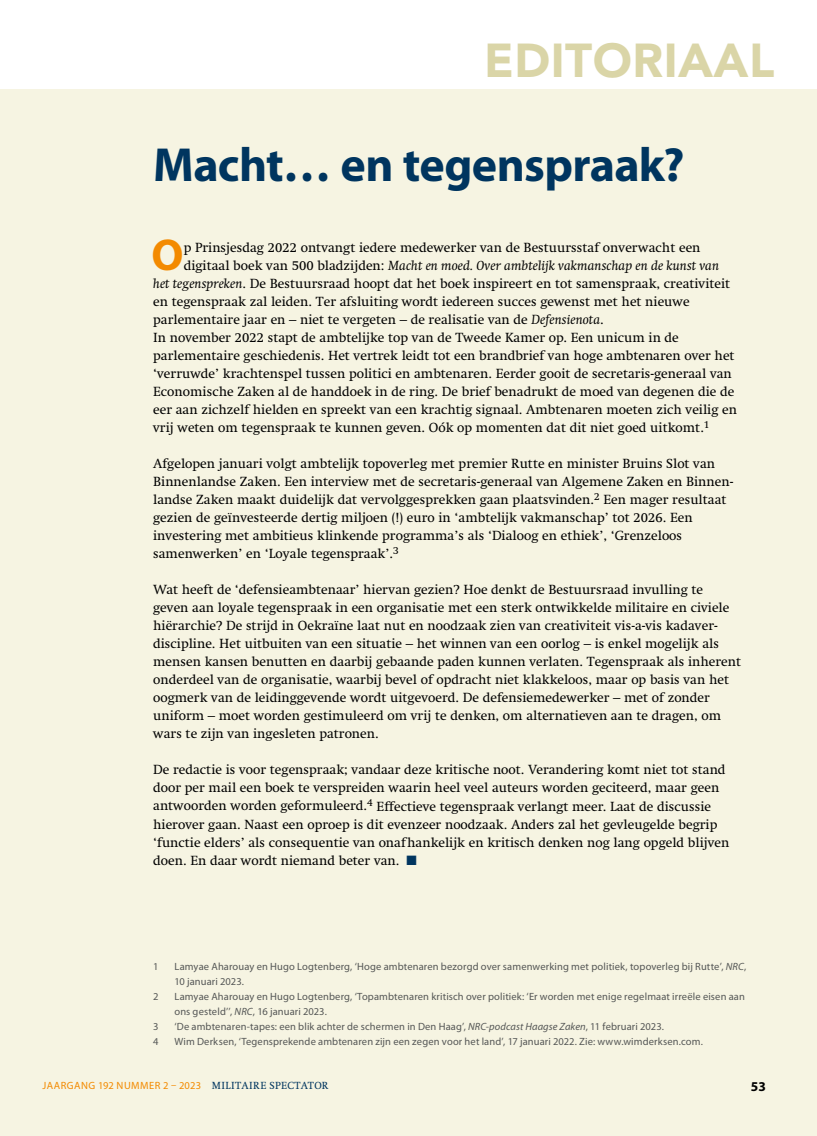
<style>
.page{position:relative;width:817px;height:1136px;background:#fff}
.page>*{position:absolute;margin:0;border:0;box-sizing:border-box;transform-origin:0 0}
.t1{font:700 48px "Myriad Pro";letter-spacing:-.015em;color:#00355f}
.t2{font:900 47.25px "Avenir LT Std";letter-spacing:.01em;color:#dad5a7}
.t3{font:700 44.7px "Myriad Pro";color:#f38a00}
.t4{font:13.5px/18px "Swift LT Std";color:#000}
.t5{font:italic 13.5px "Swift LT Std";color:#000}
.t6{font:700 13.5px "Myriad Pro";color:#000}
.t7{font:10.5px/15px "Myriad Pro";letter-spacing:.015em;color:#555756}
.t8{font:10.5px "Myriad Pro";letter-spacing:.045em;color:#f38a00}
.s1{font-style:normal}
.s2{font-style:italic}
.s3{color:#00355f}
.s4{font-family:"Swift LT Std";color:#00355f}
</style>
<div class="page">
<div style="left:0;top:90px;width:816px;height:1045px;background:#f6f4e2"></div>
<h2 class="t2" style="left:484px;top:32px;width:292px">EDITORIAAL</h2>
<h1 class="t1" style="left:153px;top:133px;width:533px">Macht… en tegenspraak?</h1>
<h3 class="t3" style="left:152px;top:226px;width:34px">O</h3>
<p class="t4" style="left:184px;top:239px;width:518px">p Prinsjesdag 2022 ontvangt iedere medewerker van de Bestuursstaf onverwacht een</p>
<p class="t5" style="left:184px;top:258px;width:537px"><span class="s1">digitaal boek van 500 bladzijden:</span> Macht en moed. Over ambtelijk vakmanschap en de kunst van</p>
<p class="t4" style="left:153px;top:275px;width:578px"><span class="s2">het tegenspreken</span>. De Bestuursraad hoopt dat het boek inspireert en tot samenspraak, creativiteit</p>
<p class="t4" style="left:153px;top:293px;width:538px">en tegenspraak zal leiden. Ter afsluiting wordt iedereen succes gewenst met het nieuwe</p>
<p class="t4" style="left:153px;top:311px;width:452px">parlementaire jaar en – niet te vergeten – de realisatie van de <span class="s2">Defensienota</span>.</p>
<p class="t4" style="left:153px;top:329px;width:527px">In november 2022 stapt de ambtelijke top van de Tweede Kamer op. Een unicum in de</p>
<p class="t4" style="left:153px;top:347px;width:583px">parlementaire geschiedenis. Het vertrek leidt tot een brandbrief van hoge ambtenaren over het</p>
<p class="t4" style="left:153px;top:365px;width:580px">‘verruwde’ krachtenspel tussen politici en ambtenaren. Eerder gooit de secretaris-generaal van</p>
<p class="t4" style="left:153px;top:383px;width:582px">Economische Zaken al de handdoek in de ring. De brief benadrukt de moed van degenen die de</p>
<p class="t4" style="left:153px;top:401px;width:585px">eer aan zichzelf hielden en spreekt van een krachtig signaal. Ambtenaren moeten zich veilig en</p>
<p class="t4" style="left:153px;top:419px;width:558px">vrij weten om tegenspraak te kunnen geven. Oók op momenten dat dit niet goed uitkomt.<sup>1</sup></p>
<p class="t4" style="left:153px;top:455px;width:581px">Afgelopen januari volgt ambtelijk topoverleg met premier Rutte en minister Bruins Slot van Binnenlandse Zaken. Een interview met de secretaris-generaal van Algemene Zaken en Binnen&shy;landse Zaken maakt duidelijk dat vervolggesprekken gaan plaatsvinden.<sup>2</sup> Een mager resultaat gezien de geïnvesteerde dertig miljoen (!) euro in ‘ambtelijk vakmanschap’ tot 2026. Een investering met ambitieus klinkende programma’s als ‘Dialoog en ethiek’, ‘Grenzeloos samenwerken’ en ‘Loyale tegenspraak’.<sup>3</sup></p>
<p class="t4" style="left:153px;top:581px;width:589px">Wat heeft de ‘defensieambtenaar’ hiervan gezien? Hoe denkt de Bestuursraad invulling te geven aan loyale tegenspraak in een organisatie met een sterk ontwikkelde militaire en civiele hiërarchie? De strijd in Oekraïne laat nut en noodzaak zien van creativiteit vis-a-vis kadaver&shy;discipline. Het uitbuiten van een situatie – het winnen van een oorlog – is enkel mogelijk als mensen kansen benutten en daarbij gebaande paden kunnen verlaten. Tegenspraak als inherent onderdeel van de organisatie, waarbij bevel of opdracht niet klakkeloos, maar op basis van het oogmerk van de leidinggevende wordt uitgevoerd. De defensiemedewerker – met of zonder uniform – moet worden gestimuleerd om vrij te denken, om alternatieven aan te dragen, om wars te zijn van ingesleten patronen.</p>
<p class="t4" style="left:153px;top:761px;width:577px">De redactie is voor tegenspraak; vandaar deze kritische noot. Verandering komt niet tot stand door per mail een boek te verspreiden waarin heel veel auteurs worden geciteerd, maar geen antwoorden worden geformuleerd.<sup>4</sup> Effectieve tegenspraak verlangt meer. Laat de discussie hierover gaan. Naast een oproep is dit evenzeer noodzaak. Anders zal het gevleugelde begrip ‘functie elders’ als consequentie van onafhankelijk en kritisch denken nog lang opgeld blijven doen. En daar wordt niemand beter van. <span class="s3">■</span></p>
<p class="t7" style="left:153px;top:958px;width:7px">1</p>
<p class="t7" style="left:174px;top:958px;width:573px">Lamyae Aharouay en Hugo Logtenberg, ‘Hoge ambtenaren bezorgd over samenwerking met politiek, topoverleg bij Rutte’, <span class="s2">NRC</span>,<br>10 januari 2023.</p>
<p class="t7" style="left:153px;top:988px;width:7px">2</p>
<p class="t7" style="left:174px;top:988px;width:572px">Lamyae Aharouay en Hugo Logtenberg, ‘Topambtenaren kritisch over politiek: ‘Er worden met enige regelmaat irreële eisen aan ons gesteld’’, <span class="s2">NRC</span>, 16 januari 2023.</p>
<p class="t7" style="left:153px;top:1018px;width:7px">3</p>
<p class="t7" style="left:174px;top:1018px;width:491px">‘De ambtenaren-tapes: een blik achter de schermen in Den Haag’, <span class="s2">NRC-podcast Haagse Zaken</span>, 11 februari 2023.</p>
<p class="t7" style="left:153px;top:1033px;width:7px">4</p>
<p class="t7" style="left:174px;top:1033px;width:530px">Wim Derksen, ‘Tegensprekende ambtenaren zijn een zegen voor het land’, 17 januari 2022. Zie: www.wimderksen.com.</p>
<p class="t8" style="left:43px;top:1078px;width:287px">JAARGANG 192 NUMMER 2 – 2023 <span class="s4">MILITAIRE SPECTATOR</span></p>
<p class="t6" style="left:750px;top:1077px;width:16px">53</p>
</div>
